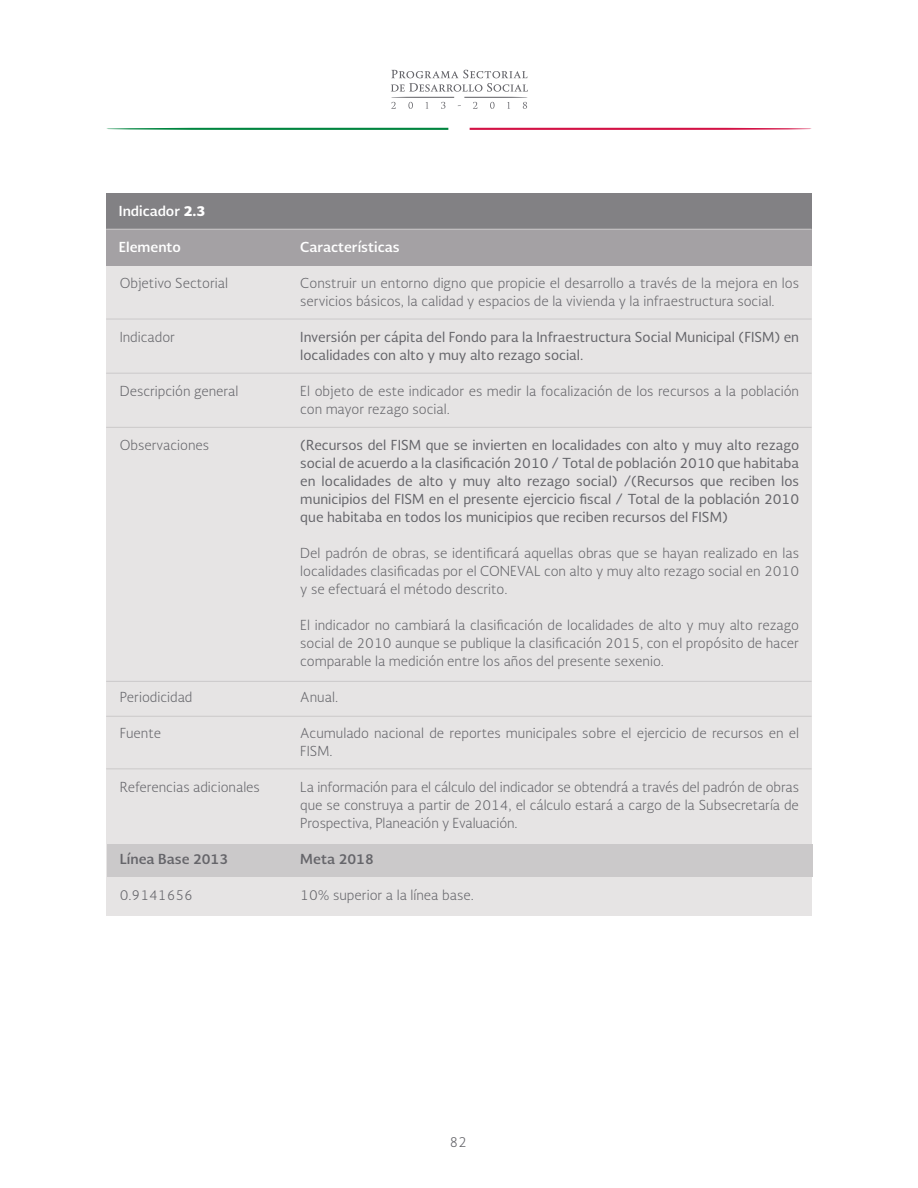
<style>
.page{position:relative;width:918px;height:1188px;background:#fff}
.page>*{position:absolute;margin:0;border:0;box-sizing:border-box;transform-origin:0 0}
.t1{font:300 13.65px "Soberana Sans";color:#65656a}
.t2{font:300 13.5px/18px "Soberana Sans";color:#65656a}
.t3{font:13.5px/18px "Soberana Sans";color:#65656a}
.t4{font:700 13.5px "Soberana Sans";color:#fff}
.t5{font:700 13.5px "Soberana Sans";color:#65656a}
.s1{font-weight:900}
</style>
<div class="page">
<svg style="left:106px;top:128px;width:342px;height:2px"></svg>
<svg style="left:470px;top:128px;width:342px;height:2px"></svg>
<svg style="left:391px;top:70px;width:137px;height:39px"></svg>
<div style="left:106px;top:229px;width:706px;height:686px;background:#e6e4e4"></div>
<div style="left:107px;top:844px;width:705px;height:32px;background:#cbc9ca"></div>
<div style="left:106px;top:193px;width:706px;height:36px;background:#828184"></div>
<div style="left:106px;top:229px;width:706px;height:36px;background:#a4a1a4"></div>
<hr style="left:106px;top:229px;width:706px;height:1px;background:#cbc9ca">
<hr style="left:106px;top:319px;width:706px;height:1px;background:#cbc9ca">
<hr style="left:106px;top:373px;width:706px;height:1px;background:#cbc9ca">
<hr style="left:106px;top:427px;width:706px;height:1px;background:#cbc9ca">
<hr style="left:106px;top:681px;width:706px;height:1px;background:#cbc9ca">
<hr style="left:106px;top:716px;width:706px;height:1px;background:#cbc9ca">
<hr style="left:106px;top:768px;width:706px;height:1px;background:#cbc9ca">
<p class="t4" style="left:119px;top:202px;width:88px">Indicador <span class="s1">2.3</span></p>
<p class="t4" style="left:119px;top:238px;width:64px">Elemento</p>
<p class="t4" style="left:300px;top:238px;width:101px">Características</p>
<p class="t2" style="left:120px;top:274px;width:110px">Objetivo Sectorial</p>
<p class="t2" style="left:120px;top:328px;width:57px">Indicador</p>
<p class="t2" style="left:120px;top:382px;width:120px">Descripción general</p>
<p class="t2" style="left:120px;top:436px;width:91px">Observaciones</p>
<p class="t2" style="left:120px;top:688px;width:74px">Periodicidad</p>
<p class="t2" style="left:120px;top:724px;width:43px">Fuente</p>
<p class="t2" style="left:120px;top:778px;width:142px">Referencias adicionales</p>
<p class="t5" style="left:120px;top:850px;width:110px">Línea Base 2013</p>
<p class="t2" style="left:120px;top:886px;width:75px">0.9141656</p>
<p class="t2" style="left:300px;top:274px;width:500px">Construir un entorno digno que propicie el desarrollo a través de la mejora en los servicios básicos, la calidad y espacios de la vivienda y la infraestructura social.</p>
<p class="t3" style="left:300px;top:328px;width:500px">Inversión per cápita del Fondo para la Infraestructura Social Municipal (FISM) en localidades con alto y muy alto rezago social.</p>
<p class="t2" style="left:300px;top:382px;width:500px">El objeto de este indicador es medir la focalización de los recursos a la población con mayor rezago social.</p>
<p class="t3" style="left:300px;top:436px;width:500px;text-align:justify">(Recursos del FISM que se invierten en localidades con alto y muy alto rezago social de acuerdo a la clasificación 2010 / Total de población 2010 que habitaba en localidades de alto y muy alto rezago social) /(Recursos que reciben los municipios del FISM en el presente ejercicio fiscal / Total de la población 2010 que habitaba en todos los municipios que reciben recursos del FISM)</p>
<p class="t2" style="left:300px;top:544px;width:500px;text-align:justify">Del padrón de obras, se identificará aquellas obras que se hayan realizado en las localidades clasificadas por el CONEVAL con alto y muy alto rezago social en 2010 y se efectuará el método descrito.</p>
<p class="t2" style="left:300px;top:616px;width:500px;text-align:justify">El indicador no cambiará la clasificación de localidades de alto y muy alto rezago social de 2010 aunque se publique la clasificación 2015, con el propósito de hacer comparable la medición entre los años del presente sexenio.</p>
<p class="t2" style="left:300px;top:688px;width:39px">Anual.</p>
<p class="t2" style="left:300px;top:724px;width:500px">Acumulado nacional de reportes municipales sobre el ejercicio de recursos en el<br>FISM.</p>
<p class="t2" style="left:300px;top:778px;width:500px;text-align:justify">La información para el cálculo del indicador se obtendrá a través del padrón de obras que se construya a partir de 2014, el cálculo estará a cargo de la Subsecretaría de Prospectiva, Planeación y Evaluación.</p>
<p class="t5" style="left:300px;top:850px;width:75px">Meta 2018</p>
<p class="t2" style="left:300px;top:886px;width:175px">10% superior a la línea base.</p>
<p class="t1" style="left:449px;top:1133px;width:19px">82</p>
</div>
